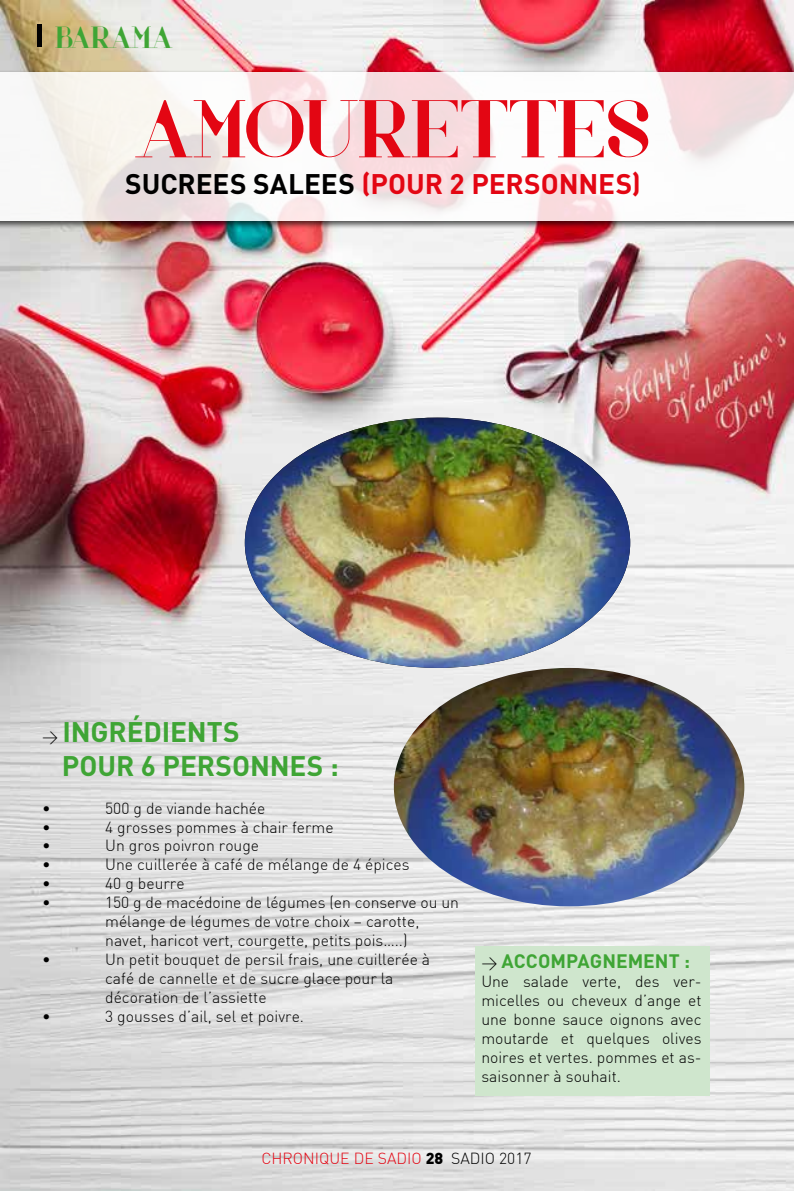
<style>
.page{position:relative;width:794px;height:1191px;background:#fff}
.page>*{position:absolute;margin:0;border:0;box-sizing:border-box;transform-origin:0 0}
.t1{font:84px "Voor";color:#e30613}
.t2{font:31.5px "Voor";color:#3fa535}
.t3{font:700 28px/33.6px "DIN";letter-spacing:-.005em;color:#3fa535}
.t4{font:700 28px "DIN";letter-spacing:.005em;color:#e30613}
.t5{font:700 28px "DIN";color:#000}
.t6{font:700 19.25px "DIN";color:#3fa535}
.t7{font:300 15.75px/18.9px "DIN";color:#000}
.t8{font:300 15.75px "DIN";color:#e30613}
.s1{color:#000}
.s2{font-weight:300;font-size:15.75px;color:#000}
.s3{font-weight:900;color:#000}
</style>
<div class="page">
<img style="left:0;top:0;width:794px;height:1191px">
<div style="left:0;top:70px;width:794px;height:159px;background:#000;opacity:.75"></div>
<svg style="left:0;top:72px;width:794px;height:148px;fill:#f9f7f6"></svg>
<div style="left:37px;top:25px;width:5px;height:22px;background:#000"></div>
<div style="left:475px;top:946px;width:234px;height:149px;background:#cfe6cd"></div>
<img style="left:245px;top:417px;width:385px;height:251px">
<img style="left:394px;top:668px;width:350px;height:238px">
<h2 class="t2" style="left:55px;top:19px;width:118px">BARAMA</h2>
<h1 class="t1" style="left:135px;top:80px;width:53px">AMOURETTES</h1>
<h3 class="t5" style="left:125px;top:165px;width:53px">SUCREE</h3>
<h3 class="t5" style="left:230px;top:165px;width:75px">S SALEE</h3>
<h3 class="t4" style="left:338px;top:165px;width:304px"><span class="s1">S</span> (POUR 2 PERSONN ES)</h3>
<h3 class="t3" style="left:62px;top:714px;width:278px;text-indent:-19px"><span class="s2">&gt;</span> INGRÉDIENTS<br>POUR 6 PERSONN ES :</h3>
<p class="t7" style="left:42px;top:798px;width:10px">•</p>
<p class="t7" style="left:105px;top:798px;width:162px">500 g de viande hachée</p>
<p class="t7" style="left:42px;top:817px;width:10px">•</p>
<p class="t7" style="left:105px;top:817px;width:230px">4 grosses pommes à chair ferme</p>
<p class="t7" style="left:42px;top:836px;width:10px">•</p>
<p class="t7" style="left:105px;top:836px;width:155px">Un gros poivron rouge</p>
<p class="t7" style="left:42px;top:855px;width:10px">•</p>
<p class="t7" style="left:105px;top:855px;width:306px">Une cuillerée à café de mélange de 4 épices</p>
<p class="t7" style="left:42px;top:874px;width:10px">•</p>
<p class="t7" style="left:105px;top:874px;width:81px">40 g beurre</p>
<p class="t7" style="left:42px;top:893px;width:10px">•</p>
<p class="t7" style="left:105px;top:893px;width:355px">150 g de macédoine de légumes (en conserve ou un mélange de légumes de votre choix – carotte, navet, haricot vert, courgette, petits pois…..)</p>
<p class="t7" style="left:42px;top:949px;width:10px">•</p>
<p class="t7" style="left:105px;top:949px;width:326px">Un petit bouquet de persil frais, une cuillerée à café de cannelle et de sucre glace pour la décoration de l’assiette</p>
<p class="t7" style="left:42px;top:1006px;width:10px">•</p>
<p class="t7" style="left:105px;top:1006px;width:200px">3 gousses d’ail, sel et poivre.</p>
<p class="t6" style="left:481px;top:948px;width:110px"><span class="s2">&gt;</span> ACCOMPAGN</p>
<p class="t6" style="left:616px;top:948px;width:76px">EMENT :</p>
<p class="t7" style="left:481px;top:971px;width:222px;text-align:justify">U ne salade verte, des ver&shy;micelles ou cheveux d’ange et une bonne sauce oignons avec moutarde et quelques olives noires et vertes. pommes et as&shy;saisonner à souhait.</p>
<p class="t8" style="left:261px;top:1148px;width:272px">chronique de sadio <span class="s3">28</span> <span class="s1">sadio 2017</span></p>
</div>
